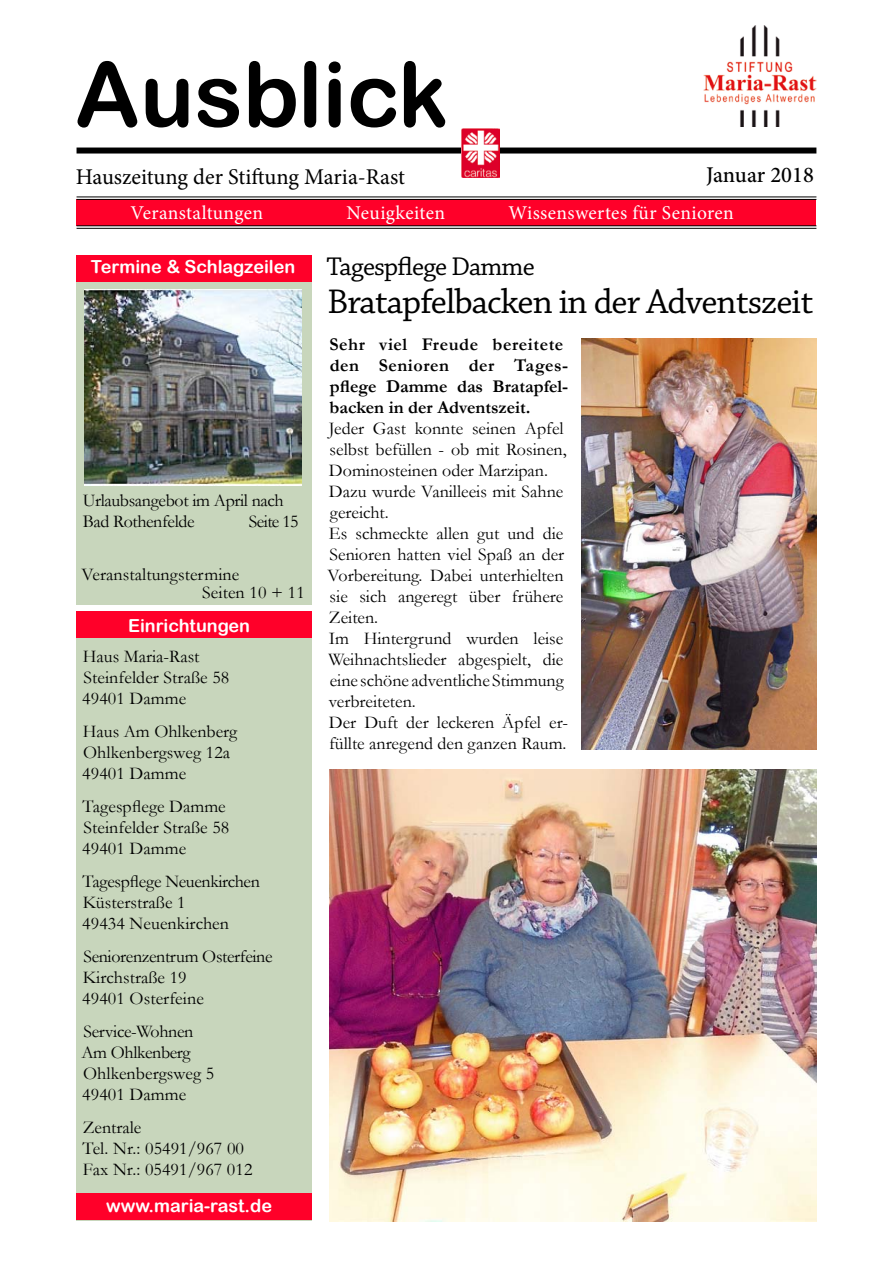
<style>
.page{position:relative;width:893px;height:1263px;background:#fff}
.page>*{position:absolute;margin:0;border:0;box-sizing:border-box;transform-origin:0 0}
.t1{font:90px "Arial Rounded MT Bold";color:#000}
.t2{font:36px "Chaparral Pro";letter-spacing:-.025em;color:#000}
.t3{font:27px "Chaparral Pro";letter-spacing:-.03em;color:#000}
.t4{font:22.5px "Minion Pro";color:#000}
.t5{font:500 22.5px "Minion Pro";letter-spacing:-.005em;color:#000}
.t6{font:19.5px "Minion Pro";letter-spacing:.02em;color:#fff}
.t7{font:18px/21px "Garamond";color:#000}
.t8{font:700 18px/21px "Garamond";color:#000}
.t9{font:18px "Arial Rounded MT Bold";color:#fff}
.t10{font:18px/21px "Garamond";letter-spacing:-.02em;color:#000}
</style>
<div class="page">
<div style="left:77px;top:618px;width:235px;height:603px;background:#c8d6bc"></div>
<div style="left:77px;top:612px;width:235px;height:26px;background:#ff0029"></div>
<div style="left:77px;top:200px;width:739px;height:26px;background:#ff0029"></div>
<hr style="left:77px;top:197px;width:739px;height:1px;background:#000">
<hr style="left:77px;top:199px;width:739px;height:1px;background:#000">
<div style="left:77px;top:148px;width:739px;height:6px;background:#000"></div>
<hr style="left:77px;top:226px;width:739px;height:1px;background:#000">
<hr style="left:77px;top:228px;width:739px;height:1px;background:#000">
<img style="left:703px;top:25px;width:113px;height:102px">
<img style="left:462px;top:129px;width:37px;height:49px">
<div style="left:77px;top:1193px;width:235px;height:26px;background:#ff0029"></div>
<div style="left:77px;top:259px;width:235px;height:346px;background:#c8d6bc"></div>
<div style="left:77px;top:255px;width:235px;height:26px;background:#ff0029"></div>
<img style="left:85px;top:289px;width:217px;height:196px">
<img style="left:329px;top:770px;width:487px;height:452px">
<img style="left:582px;top:338px;width:234px;height:411px">
<h1 class="t1" style="left:75px;top:41px;width:375px">Ausblick</h1>
<p class="t4" style="left:76px;top:162px;width:331px">Hauszeitung der Stiftung Maria-Rast</p>
<p class="t5" style="left:706px;top:160px;width:109px">Januar 2018</p>
<p class="t6" style="left:131px;top:199px;width:134px">Veranstaltungen</p>
<p class="t6" style="left:347px;top:199px;width:100px">Neuigkeiten</p>
<p class="t6" style="left:509px;top:199px;width:227px">Wissenswertes für Senioren</p>
<p class="t9" style="left:91px;top:256px;width:206px">Termine &amp; Schlagzeilen</p>
<p class="t10" style="left:83px;top:489px;width:202px">Urlaubsangebot im April nach<br>Bad Rothenfelde</p>
<p class="t7" style="left:249px;top:510px;width:51px">Seite 15</p>
<p class="t7" style="left:202px;top:564px;width:104px;line-height:18px;text-indent:-121px">Veranstaltungstermine<br>Seiten 10 + 11</p>
<p class="t9" style="left:128px;top:614px;width:124px">Einrichtungen</p>
<p class="t7" style="left:82px;top:645px;width:149px">Haus Maria-Rast<br>Steinfelder Straße 58<br>49401 Damme</p>
<p class="t7" style="left:82px;top:720px;width:157px">Haus Am Ohlkenberg<br>Ohlkenbergsweg 12a<br>49401 Damme</p>
<p class="t7" style="left:82px;top:795px;width:149px">Tagespflege Damme<br>Steinfelder Straße 58<br>49401 Damme</p>
<p class="t7" style="left:82px;top:870px;width:179px">Tagespflege Neuenkirchen<br>Küsterstraße 1<br>49434 Neuenkirchen</p>
<p class="t7" style="left:82px;top:945px;width:192px">Seniorenzentrum Osterfeine<br>Kirchstraße 19<br>49401 Osterfeine</p>
<p class="t7" style="left:81px;top:1020px;width:134px">Service-Wohnen<br>Am Ohlkenberg<br>Ohlkenbergsweg 5<br>49401 Damme</p>
<p class="t7" style="left:83px;top:1117px;width:171px">Zentrale<br>Tel. Nr.: 05491/967 00<br>Fax Nr.: 05491/967 012</p>
<p class="t9" style="left:106px;top:1195px;width:167px">www.maria-rast.de</p>
<h3 class="t3" style="left:326px;top:252px;width:210px">Tagespflege Damme</h3>
<h2 class="t2" style="left:327px;top:281px;width:487px">Bratapfelbacken in der Adventszeit</h2>
<p class="t8" style="left:329px;top:334px;width:240px">Sehr viel Freude bereitete den Senioren der Tages&shy;pflege Damme das Bratapfel&shy;backen in der Adventszeit.</p>
<p class="t7" style="left:328px;top:417px;width:242px">Jeder Gast konnte seinen Apfel selbst befüllen - ob mit Rosinen,<br>Dominosteinen oder Marzipan.<br>Dazu wurde Vanilleeis mit Sahne gereicht.<br>Es schmeckte allen gut und die<br>Senioren hatten viel Spaß an der<br>Vorbereitung. Dabei unterhielten sie sich angeregt über frühere<br>Zeiten.<br>Im Hintergrund wurden leise<br>Weihnachtslieder abgespielt, die eine schöne adventliche Stimmung verbreiteten.<br>Der Duft der leckeren Äpfel er&shy;füllte anregend den ganzen Raum.</p>
</div>
